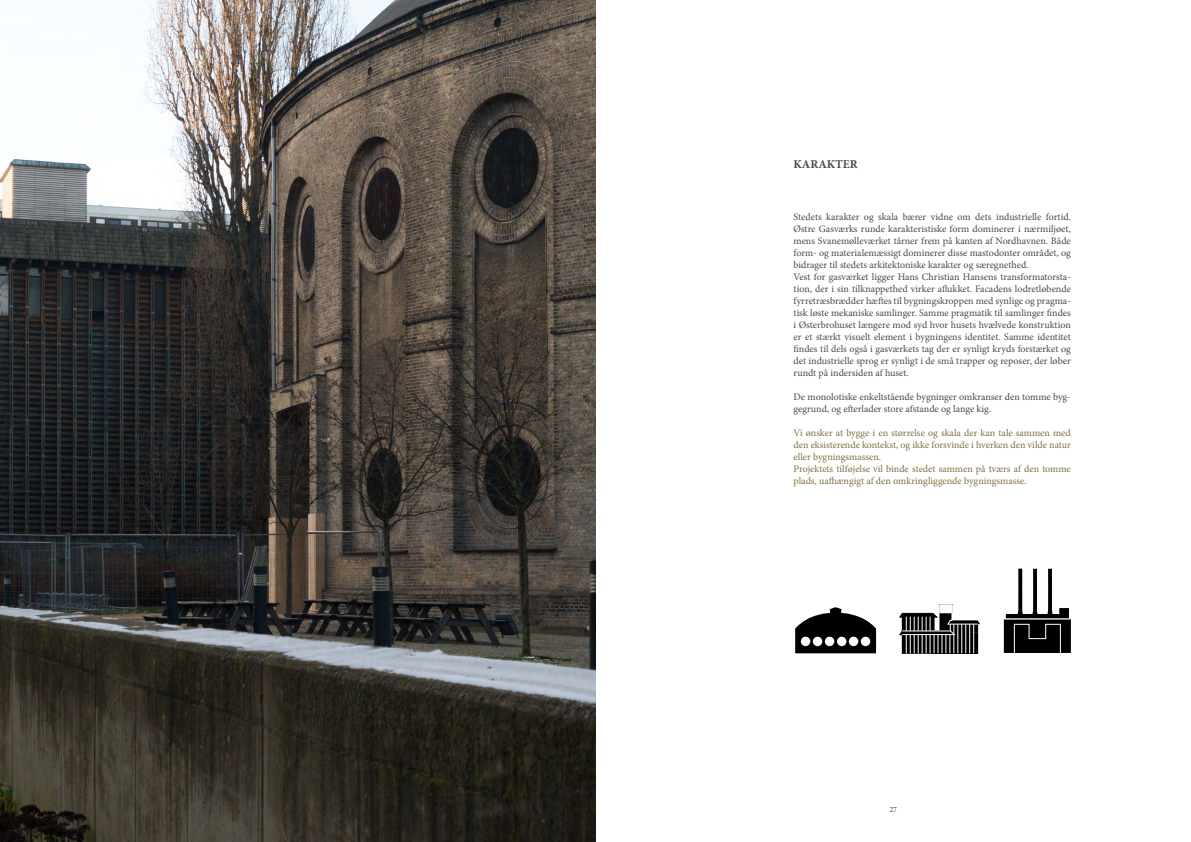
<style>
.page{position:relative;width:1191px;height:842px;background:#fff}
.page>*{position:absolute;margin:0;border:0;box-sizing:border-box;transform-origin:0 0}
.t1{font:700 12px "Minion Pro";color:#494949}
.t2{font:10px/12px "Minion Pro";color:#494949}
.t3{font:10px/12px "Minion Pro";color:#7f7040}
.t4{font:8px "Minion Pro";color:#494949}
</style>
<div class="page">
<img style="left:0;top:0;width:595px;height:842px">
<svg style="left:795px;top:607px;width:81px;height:46px"></svg>
<div style="left:801px;top:637px;width:9px;height:9px;background:#fff;border-radius:50%"></div>
<div style="left:813px;top:637px;width:9px;height:9px;background:#fff;border-radius:50%"></div>
<div style="left:825px;top:637px;width:9px;height:9px;background:#fff;border-radius:50%"></div>
<div style="left:837px;top:637px;width:9px;height:9px;background:#fff;border-radius:50%"></div>
<div style="left:849px;top:637px;width:9px;height:9px;background:#fff;border-radius:50%"></div>
<div style="left:861px;top:637px;width:9px;height:9px;background:#fff;border-radius:50%"></div>
<svg style="left:939px;top:604px;width:13px;height:1px"></svg>
<svg style="left:899px;top:605px;width:81px;height:49px"></svg>
<svg style="left:1003px;top:569px;width:67px;height:84px"></svg>
<p class="t1" style="left:793px;top:157px;width:66px">KARAKTER</p>
<p class="t2" style="left:793px;top:211px;width:279px">Stedets karakter og skala bærer vidne om dets industrielle fortid.<br>Østre Gasværks runde karakteristiske form dominerer i nærmiljøet, mens Svanemølleværket tårner frem på kanten af Nordhavnen. Både form- og materialemæssigt dominerer disse mastodonter området, og bidrager til stedets arkitektoniske karakter og særegnethed.<br>Vest for gasværket ligger Hans Christian Hansens transformatorsta&shy;tion, der i sin tilknappethed virker aflukket. Facadens lodretløbende fyrretræsbrædder hæftes til bygningskroppen med synlige og pragma&shy;tisk løste mekaniske samlinger. Samme pragmatik til samlinger findes i Østerbrohuset længere mod syd hvor husets hvælvede konstruktion er et stærkt visuelt element i bygningens identitet. Samme identitet findes til dels også i gasværkets tag der er synligt kryds forstærket og det industrielle sprog er synligt i de små trapper og reposer, der løber rundt på indersiden af huset.</p>
<p class="t2" style="left:793px;top:391px;width:279px">De monolotiske enkeltstående bygninger omkranser den tomme byg&shy;gegrund, og efterlader store afstande og lange kig.</p>
<p class="t3" style="left:793px;top:427px;width:279px">Vi ønsker at bygge i en størrelse og skala der kan tale sammen med den eksisterende kontekst, og ikke forsvinde i hverken den vilde natur eller bygningsmassen.<br>Projektets tilføjelse vil binde stedet sammen på tværs af den tomme plads, uafhængigt af den omkringliggende bygningsmasse.</p>
<p class="t4" style="left:889px;top:804px;width:9px">27</p>
</div>
